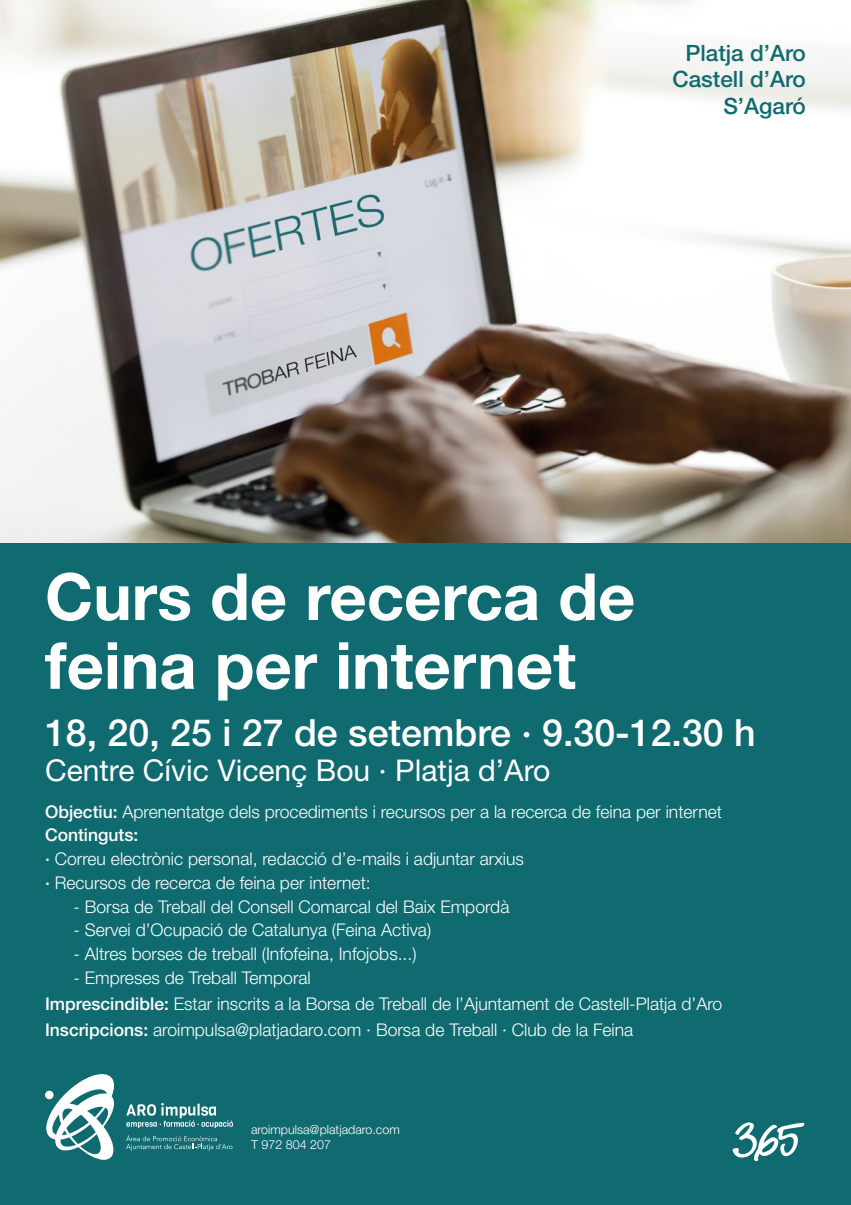
<style>
.page{position:relative;width:851px;height:1205px;background:#fff}
.page>*{position:absolute;margin:0;border:0;box-sizing:border-box;transform-origin:0 0}
.t1{font:700 65px/68.8px "Helvetica Neue LT Std";color:#fff}
.t2{font:500 37.5px "Helvetica Neue LT Std";color:#fff}
.t3{font:30px "Helvetica Neue LT Std";color:#fff}
.t4{font:500 22.5px/26.2px "Helvetica Neue LT Std";color:#106b71;text-align:right}
.t5{font:300 17.5px/23.8px "Helvetica Neue LT Std";color:#fff}
.t6{font:300 12.5px/15px "Helvetica Neue LT Std";color:#fff}
.s1{font-weight:500}
</style>
<div class="page">
<img style="left:0;top:0;width:850px;height:543px">
<div style="left:0;top:543px;width:850px;height:662px;background:#106b71"></div>
<svg style="left:732px;top:1122px;width:72px;height:39px"></svg>
<svg style="left:126px;top:1103px;width:107px;height:25px"></svg>
<svg style="left:126px;top:1135px;width:106px;height:15px"></svg>
<svg style="left:46px;top:1074px;width:68px;height:86px"></svg>
<div style="left:45px;top:1090px;width:9px;height:9px;background:#fff;border-radius:50%"></div>
<p class="t4" style="left:672px;top:40px;width:135px">Platja d’Aro<br>Castell d’Aro<br>S’Agaró</p>
<h1 class="t1" style="left:45px;top:561px;width:591px">Curs de recerca de feina per internet</h1>
<h2 class="t2" style="left:45px;top:710px;width:712px">18, 20, 25 i 27 de setembre · 9.30-12.30 h</h2>
<h3 class="t3" style="left:45px;top:753px;width:507px">Centre Cívic Vicenç Bou · Platja d’Aro</h3>
<p class="t5" style="left:45px;top:799px;width:678px"><span class="s1">Objectiu:</span> Aprenentatge dels procediments i recursos per a la recerca de feina per internet <span class="s1">Continguts:<br>·</span> Correu electrònic personal, redacció d’e-mails i adjuntar arxius<br><span class="s1">·</span> Recursos de recerca de feina per internet:</p>
<p class="t5" style="left:73px;top:894px;width:437px">- Borsa de Treball del Consell Comarcal del Baix Empordà</p>
<p class="t5" style="left:73px;top:918px;width:359px">- Servei d’Ocupació de Catalunya (Feina Activa)</p>
<p class="t5" style="left:73px;top:941px;width:344px">- Altres borses de treball (Infofeina, Infojobs...)</p>
<p class="t5" style="left:45px;top:964px;width:678px;line-height:26.2px;text-indent:28px">- Empreses de Treball Temporal<br><span class="s1">Imprescindible:</span> Estar inscrits a la Borsa de Treball de l’Ajuntament de Castell-Platja d’Aro<br><span class="s1">Inscripcions:</span> aroimpulsa@platjadaro.com · Borsa de Treball · Club de la Feina</p>
<p class="t6" style="left:251px;top:1122px;width:150px">aroimpulsa@platjadaro.com<br>T 972 804 207</p>
</div>
